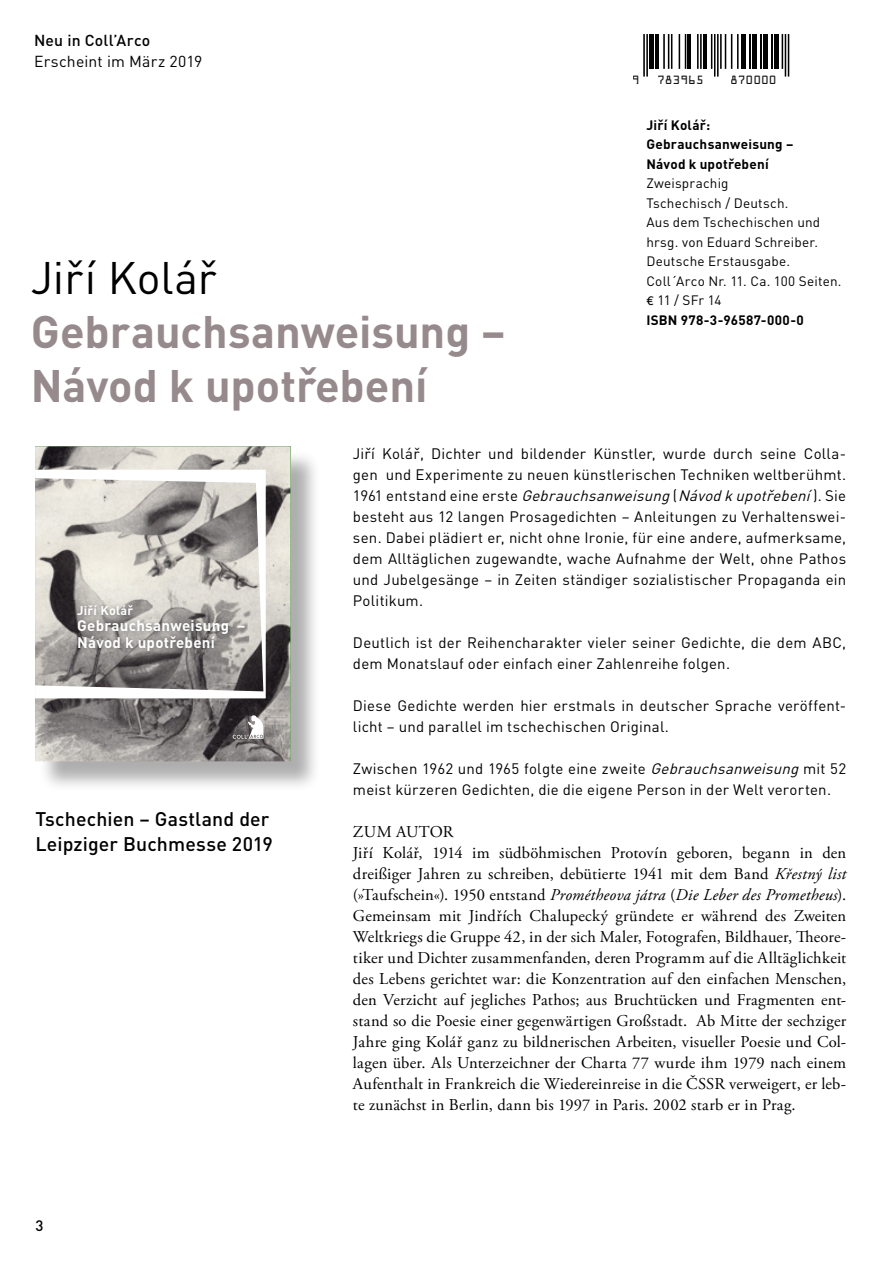
<style>
.page{position:relative;width:893px;height:1263px;background:#fff}
.page>*{position:absolute;margin:0;border:0;box-sizing:border-box;transform-origin:0 0}
.t1{font:700 45px/54px "FFDIN";letter-spacing:-.005em;color:#968a8d}
.t2{font:45px "FFDIN";letter-spacing:-.005em;color:#000}
.t3{font:500 19.5px/25.5px "FFDIN";letter-spacing:.005em;color:#000}
.t4{font:16.5px/21px "Adobe Garamond Pro";letter-spacing:.015em;color:#000}
.t5{font:15.75px "FFDIN";letter-spacing:.01em;color:#000}
.t6{font:500 15.75px "FFDIN";letter-spacing:.015em;color:#000}
.t7{font:700 15.15px/16.5px "FFDIN";letter-spacing:.02em;color:#fff}
.t8{font:15px/21px "FFDIN";letter-spacing:.015em;color:#000}
.t9{font:500 15px "FFDIN";color:#000}
.t10{font:13.5px/19.5px "FFDIN";letter-spacing:.015em;color:#000}
.t11{font:700 13.5px/19.5px "FFDIN";letter-spacing:.015em;color:#000}
.t12{font:700 12.6px "FFDIN";letter-spacing:.02em;color:#fff}
.t13{font:10.8px "OCRA";color:#131312}
.s1{font-family:"Zine Sans Dis"}
.s2{font-weight:700}
.s3{font-style:italic}
</style>
<div class="page">
<hr style="left:646px;top:34px;width:2px;height:43px;background:#020203">
<hr style="left:643px;top:34px;width:2px;height:43px;background:#020203">
<div style="left:649px;top:34px;width:5px;height:35px;background:#020203"></div>
<hr style="left:656px;top:34px;width:3px;height:35px;background:#020203">
<hr style="left:685px;top:34px;width:1px;height:35px;background:#020203">
<hr style="left:679px;top:34px;width:1px;height:35px;background:#020203">
<hr style="left:671px;top:34px;width:1px;height:35px;background:#020203">
<hr style="left:668px;top:34px;width:1px;height:35px;background:#020203">
<hr style="left:663px;top:34px;width:2px;height:35px;background:#020203">
<hr style="left:688px;top:34px;width:3px;height:35px;background:#020203">
<hr style="left:700px;top:34px;width:2px;height:35px;background:#020203">
<hr style="left:697px;top:34px;width:2px;height:35px;background:#020203">
<hr style="left:703px;top:34px;width:3px;height:35px;background:#020203">
<hr style="left:737px;top:34px;width:2px;height:35px;background:#020203">
<hr style="left:731px;top:34px;width:1px;height:35px;background:#020203">
<hr style="left:725px;top:34px;width:1px;height:35px;background:#020203">
<hr style="left:720px;top:34px;width:2px;height:35px;background:#020203">
<hr style="left:717px;top:34px;width:2px;height:43px;background:#020203">
<hr style="left:714px;top:34px;width:1px;height:43px;background:#020203">
<hr style="left:711px;top:34px;width:1px;height:35px;background:#020203">
<hr style="left:742px;top:34px;width:4px;height:35px;background:#020203">
<hr style="left:749px;top:34px;width:2px;height:35px;background:#020203">
<div style="left:752px;top:34px;width:5px;height:35px;background:#020203"></div>
<hr style="left:760px;top:34px;width:2px;height:35px;background:#020203">
<div style="left:763px;top:34px;width:5px;height:35px;background:#020203"></div>
<hr style="left:771px;top:34px;width:1px;height:35px;background:#020203">
<hr style="left:774px;top:34px;width:4px;height:35px;background:#020203">
<hr style="left:788px;top:34px;width:1px;height:43px;background:#020203">
<hr style="left:785px;top:34px;width:1px;height:43px;background:#020203">
<hr style="left:782px;top:34px;width:1px;height:35px;background:#020203">
<div style="left:38px;top:450px;width:284px;height:342px;background:#000;opacity:.32"></div>
<img style="left:35px;top:446px;width:255px;height:315px">
<svg style="left:233px;top:715px;width:30px;height:24px"></svg>
<svg style="left:35px;top:470px;width:231px;height:228px;background:#b8b4b0"></svg>
<img style="left:73px;top:600px;width:176px;height:55px">
<p class="t6" style="left:34px;top:30px;width:118px">Neu in Coll’Arco</p>
<p class="t5" style="left:34px;top:51px;width:170px">Erscheint im März 2019</p>
<p class="t13" style="left:632px;top:75px;width:9px">9</p>
<p class="t13" style="left:657px;top:75px;width:48px">783965</p>
<p class="t13" style="left:730px;top:75px;width:48px">870000</p>
<p class="t11" style="left:646px;top:115px;width:149px">Jirˇí Kolárˇ:<br>Gebrauchsanweisung –<br>Návod k upotrˇebení</p>
<p class="t10" style="left:646px;top:174px;width:197px">Zweisprachig<br>Tschechisch / Deutsch.<br>Aus dem Tschechischen und hrsg. von Eduard Schreiber.<br>Deutsche Erstausgabe.<br>Coll´Arco Nr. 11. Ca. 100 Seiten. <span class="s1">€</span> 11 / SFr 14<br><span class="s2">ISBN 978-3-96587-000-0</span></p>
<h1 class="t2" style="left:31px;top:249px;width:191px">Jirˇí Kolárˇ</h1>
<h1 class="t1" style="left:31px;top:303px;width:476px">Gebrauchsanweisung –<br>Návod k upotrˇebení</h1>
<p class="t8" style="left:353px;top:442px;width:495px;text-align:justify">Jirˇí Kolárˇ, Dichter und bildender Künstler, wurde durch seine Colla&shy;gen und Experimente zu neuen künstlerischen Techniken weltberühmt.<br>1 9 6 1 e n t s t a n d e i n e e r s t e <span class="s3">Gebrauchsanweisung</span> ( <span class="s3">Návod kupotrˇebení</span> ) . S i e besteht aus 12 langen Prosagedichten – Anleitungen zu Verhaltenswei&shy;sen. Dabei plädiert er, nicht ohne Ironie, für eine andere, aufmerksame, dem Alltäglichen zugewandte, wache Aufnahme der Welt, ohne Pathos und Jubelgesänge – in Zeiten ständiger sozialistischer Propaganda ein Politikum.</p>
<p class="t8" style="left:353px;top:631px;width:495px">Deutlich ist der Reihencharakter vieler seiner Gedichte, die dem ABC, dem Monatslauf oder einfach einer Zahlenreihe folgen.</p>
<p class="t8" style="left:353px;top:694px;width:495px">Diese Gedichte werden hier erstmals in deutscher Sprache veröffent&shy;licht – und parallel im tschechischen Original.</p>
<p class="t8" style="left:353px;top:757px;width:495px">Zwischen 1962 und 1965 folgte eine zweite <span class="s3">Gebrauchsanweisung</span> mit 52 meist kürzeren Gedichten, die die eigene Person in der Welt verorten.</p>
<p class="t4" style="left:353px;top:821px;width:495px">ZUM AUTOR<br>Jiří Kolář, 1914 im südböhmischen Protovín geboren, begann in den dreißiger Jahren zu schreiben, debütierte 1941 mit dem Band <span class="s3">Křestný list </span>(»Taufschein«). 1950 entstand <span class="s3">Prométheova játra</span> (<span class="s3">Die Leber des Prometheus</span>).<br>Gemeinsam mit Jindřích Chalupecký gründete er während des Zweiten Weltkriegs die Gruppe 42, in der sich Maler, Fotografen, Bildhauer, Theore&shy;tiker und Dichter zusammenfanden, deren Programm auf die Alltäglichkeit des Lebens gerichtet war: die Konzentration auf den einfachen Menschen, den Verzicht auf jegliches Pathos; aus Bruchtücken und Fragmenten ent&shy;stand so die Poesie einer gegenwärtigen Großstadt. Ab Mitte der sechziger Jahre ging Kolář ganz zu bildnerischen Arbeiten, visueller Poesie und Col&shy;lagen über. Als Unterzeichner der Charta 77 wurde ihm 1979 nach einem Aufenthalt in Frankreich die Wiedereinreise in die ČSSR verweigert, er leb&shy;te zunächst in Berlin, dann bis 1997 in Paris. 2002 starb er in Prag.</p>
<p class="t12" style="left:77px;top:602px;width:58px">Jirˇí Kolárˇ</p>
<p class="t7" style="left:77px;top:617px;width:170px">Gebrauchsanweisung –<br>Návod k upotrˇebení</p>
<p class="t3" style="left:35px;top:805px;width:239px">Tschechien – Gastland der<br>Leipziger Buchmesse 2019</p>
<p class="t9" style="left:35px;top:1216px;width:9px">3</p>
</div>
